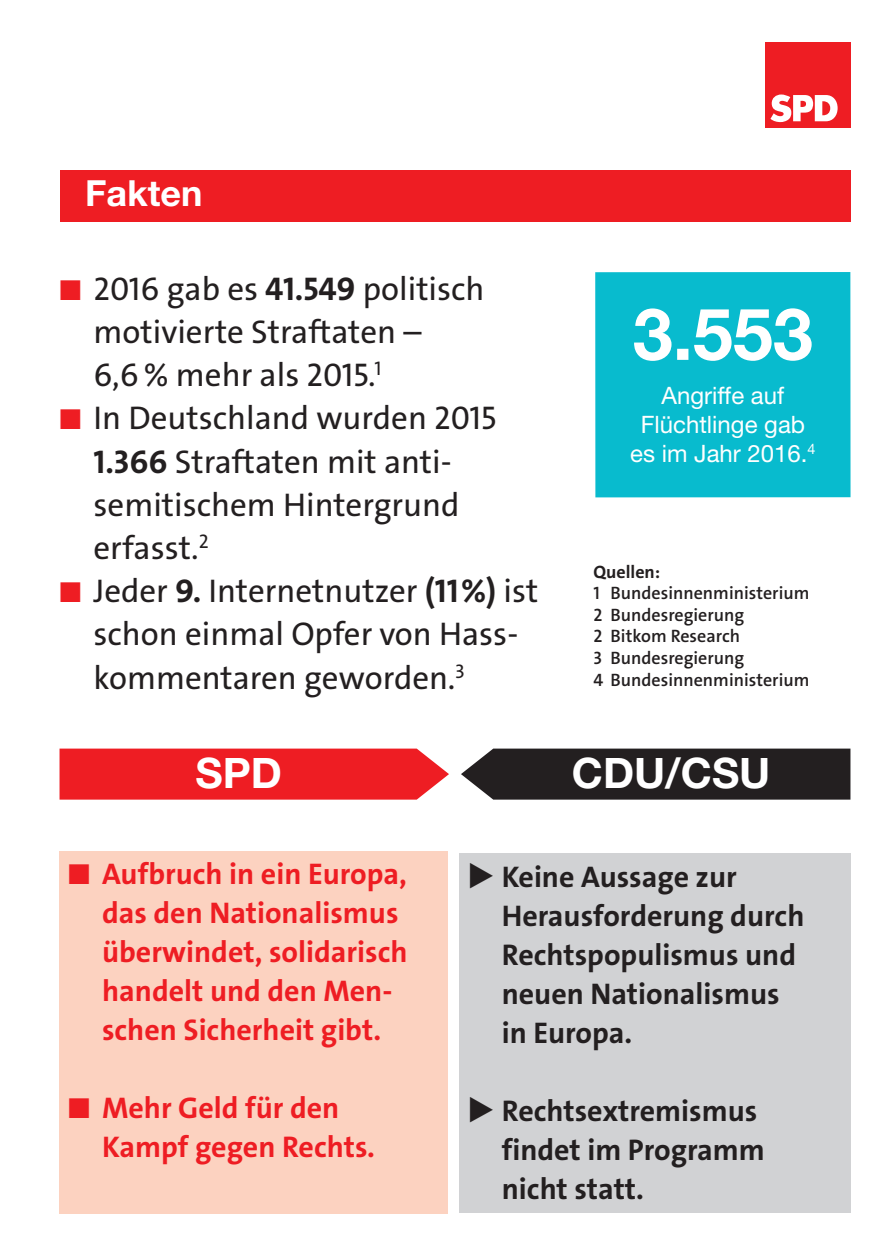
<style>
.page{position:relative;width:893px;height:1259px;background:#fff}
.page>*{position:absolute;margin:0;border:0;box-sizing:border-box;transform-origin:0 0}
.t1{font:700 72px "Helvetica Neue LT Std";color:#fff}
.t2{font:700 42px "Helvetica Neue LT Std";color:#fff}
.t3{font:700 36px "Helvetica Neue LT Std";color:#fff}
.t4{font:33px/43.2px "The Sans LP5 Plain";color:#231f20}
.t5{font:30px/39px "The Sans LP7 Bld";color:#ee1d23}
.t6{font:30px/39px "The Sans LP7 Bld";color:#231f20}
.t7{font:24px/28.8px "Helvetica Neue LT Std";color:#fff;text-align:center}
.t8{font:18px/21.6px "The Sans LP6 Se Bld";color:#231f20}
.t9{font:18px "The Sans LP7 Bld";color:#231f20}
.s1{font-family:"European Pi Three";color:#ee1d23}
.s2{font-family:"The Sans LP7 Bld"}
.s3{font-family:"European Pi Three";font-size:33px}
</style>
<div class="page">
<div style="left:60px;top:170px;width:790px;height:51px;background:#ee1d23"></div>
<div style="left:765px;top:43px;width:85px;height:85px;background:#ee1d23"></div>
<svg style="left:770px;top:94px;width:68px;height:28px"></svg>
<div style="left:595px;top:272px;width:255px;height:225px;background:#08bbce"></div>
<div style="left:60px;top:748px;width:389px;height:51px;background:#ee1d23"></div>
<div style="left:461px;top:748px;width:389px;height:51px;background:#231f20"></div>
<div style="left:60px;top:850px;width:388px;height:363px;background:#fcd2c0"></div>
<div style="left:459px;top:853px;width:391px;height:360px;background:#d1d2d4"></div>
<p class="t3" style="left:85px;top:173px;width:119px">Fakten</p>
<p class="t4" style="left:94px;top:270px;width:392px;text-indent:-34px"><span class="s1">-</span> 2016 gab es <span class="s2">41.549</span> politisch motivierte Straftaten –<br>6,6 % mehr als 2015.<sup>1</sup></p>
<p class="t4" style="left:94px;top:400px;width:404px;text-indent:-34px"><span class="s1">-</span> In Deutschland wurden 2015<br><span class="s2">1.366</span> Straftaten mit anti - semitischem Hintergrund erfasst.<sup>2</sup></p>
<p class="t4" style="left:94px;top:573px;width:446px;text-indent:-34px"><span class="s1">-</span> Jeder <span class="s2">9.</span> Internetnutzer <span class="s2">(11%)</span> ist schon einmal Opfer von Hass&shy;kommentaren geworden.<sup>3</sup></p>
<h1 class="t1" style="left:633px;top:293px;width:182px">3.553</h1>
<p class="t7" style="left:630px;top:381px;width:187px">Angriffe auf<br>Flüchtlinge gab es im Jahr 2016.<sup>4</sup></p>
<p class="t9" style="left:594px;top:564px;width:68px">Quellen:</p>
<p class="t8" style="left:594px;top:584px;width:217px">1 Bundesinnenminis terium<br>2 Bundesregierung<br>2 Bitkom Research<br>3 Bundesregierung<br>4 Bundesinnenminis terium</p>
<p class="t2" style="left:196px;top:748px;width:88px">SPD</p>
<p class="t2" style="left:572px;top:748px;width:200px">CDU/CSU</p>
<p class="t5" style="left:102px;top:857px;width:307px;text-indent:-34px"><span class="s3">-</span> Aufbruch in ein Europa, das den Nationalismus überwindet, solidarisch handelt und den Men&shy;schen Sicherheit gibt.</p>
<p class="t5" style="left:102px;top:1091px;width:274px;text-indent:-34px"><span class="s3">-</span> Mehr Geld für den<br>Kampf gegen Rechts.</p>
<p class="t6" style="left:502px;top:860px;width:304px">Keine Aussage zur<br>Herausforderung durch<br>Rechtspopulismus und neuen Nationalismus in Europa.</p>
<p class="t6" style="left:502px;top:1094px;width:265px">Rechtsextremismus findet im Programm nicht statt.</p>
</div>
